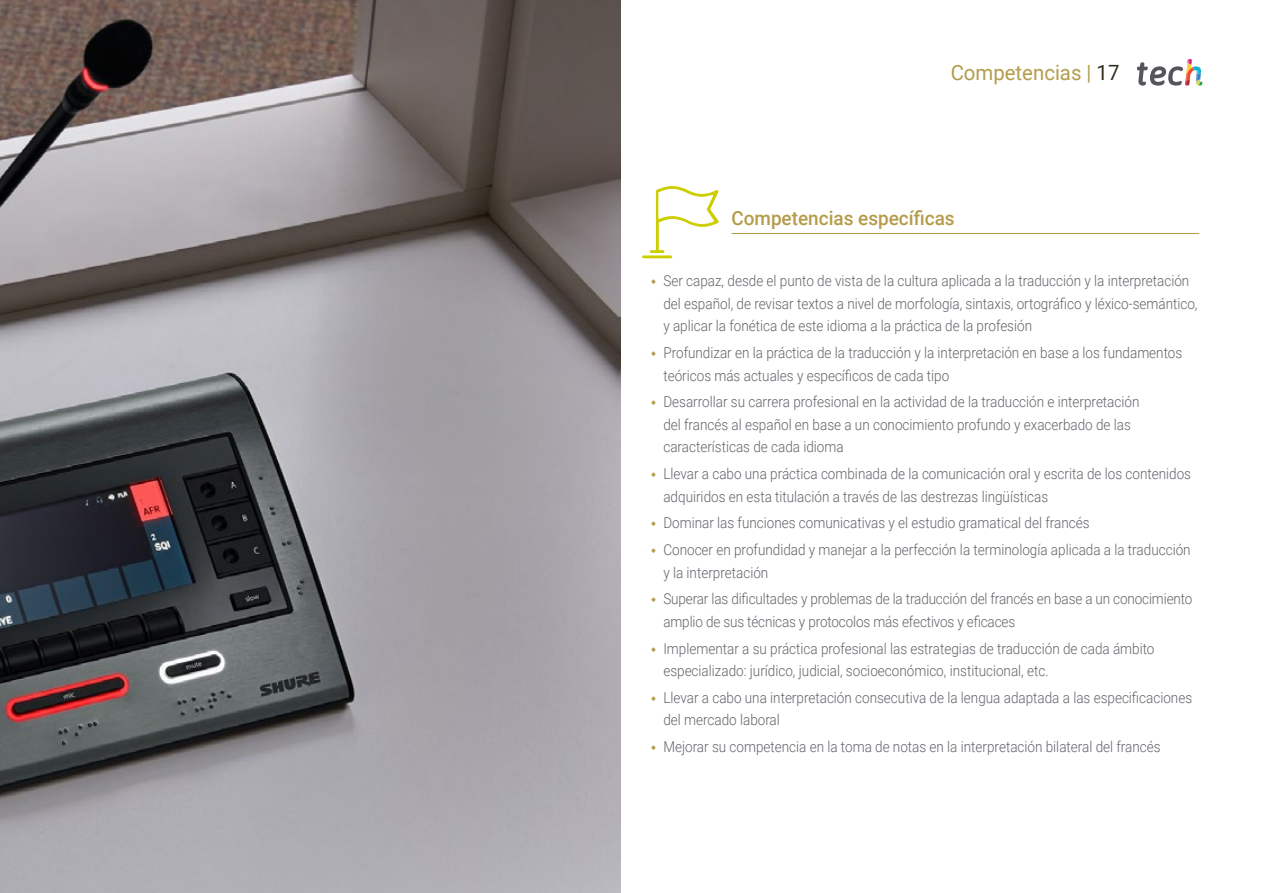
<style>
.page{position:relative;width:1263px;height:893px;background:#fff}
.page>*{position:absolute;margin:0;border:0;box-sizing:border-box;transform-origin:0 0}
.t1{font:21px "Roboto";color:#b49c4b}
.t2{font:500 19.5px "Roboto";color:#b49c4b}
.t3{font:300 15px/22.5px "Roboto";color:#61646a;scale:.9 1}
.s1{color:#312e20}
</style>
<div class="page">
<img style="left:0;top:0;width:621px;height:893px">
<hr style="left:731px;top:233px;width:468px;height:1px;background:#b49c4b">
<hr style="left:642px;top:255px;width:30px;height:3px;background:#cdce00">
<svg style="left:650px;top:186px;width:69px;height:67px"></svg>
<svg style="left:1137px;top:59px;width:65px;height:27px"></svg>
<h1 class="t1" style="left:951px;top:57px;width:170px">Competencias | <span class="s1">17</span></h1>
<h2 class="t2" style="left:731px;top:205px;width:225px">Competencias específicas</h2>
<p class="t3" style="left:663px;top:269px;width:595px">Ser capaz, desde el punto de vista de la cultura aplicada a la traducción y la interpretación del español, de revisar textos a nivel de morfología, sintaxis, ortográfico y léxico-semántico, y aplicar la fonética de este idioma a la práctica de la profesión</p>
<p class="t3" style="left:663px;top:341px;width:578px">Profundizar en la práctica de la traducción y la interpretación en base a los fundamentos teóricos más actuales y específicos de cada tipo</p>
<p class="t3" style="left:663px;top:390px;width:530px">Desarrollar su carrera profesional en la actividad de la traducción e interpretación del francés al español en base a un conocimiento profundo y exacerbado de las características de cada idioma</p>
<p class="t3" style="left:663px;top:462px;width:588px">Llevar a cabo una práctica combinada de la comunicación oral y escrita de los contenidos adquiridos en esta titulación a través de las destrezas lingüísticas</p>
<p class="t3" style="left:663px;top:509px;width:587px;line-height:26.7px">Dominar las funciones comunicativas y el estudio gramatical del francés<br>Conocer en profundidad y manejar a la perfección la terminología aplicada a la traducción</p>
<p class="t3" style="left:663px;top:558px;width:589px;line-height:26.7px">y la interpretación<br>Superar las dificultades y problemas de la traducción del francés en base a un conocimiento</p>
<p class="t3" style="left:663px;top:608px;width:547px;line-height:26.7px">amplio de sus técnicas y protocolos más efectivos y eficaces<br>Implementar a su práctica profesional las estrategias de traducción de cada ámbito</p>
<p class="t3" style="left:663px;top:657px;width:589px;line-height:26.7px">especializado: jurídico, judicial, socioeconómico, institucional, etc.<br>Llevar a cabo una interpretación consecutiva de la lengua adaptada a las especificaciones</p>
<p class="t3" style="left:663px;top:706px;width:554px;line-height:26.7px">del mercado laboral<br>Mejorar su competencia en la toma de notas en la interpretación bilateral del francés</p>
</div>
